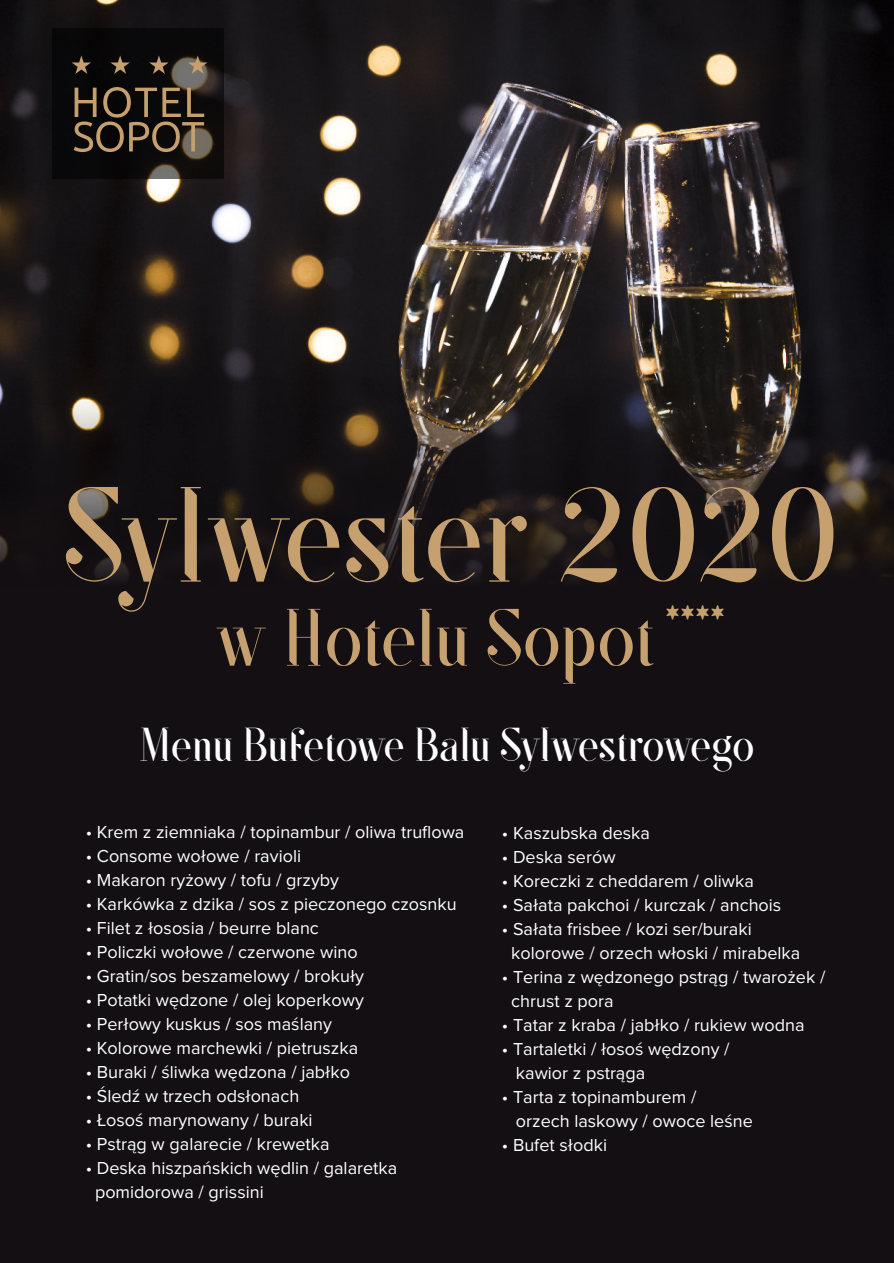
<style>
.page{position:relative;width:894px;height:1263px;background:#fff}
.page>*{position:absolute;margin:0;border:0;box-sizing:border-box;transform-origin:0 0}
.t1{font:127.8px "SF Kingston";letter-spacing:-.01em;color:#c6a06e}
.t2{font:76.8px "SF Kingston";color:#c6a06e}
.t3{font:45px "SF Kingston";letter-spacing:-.01em;color:#fff}
.t4{font:condensed 30px "Bernard";color:#c6a06e}
.t5{font:18px/24px "Proxima Nova";color:#fff}
</style>
<div class="page">
<img style="left:0;top:0;width:893px;height:377px">
<svg style="left:0;top:377px;width:893px;height:272px;background:#1b1717"></svg>
<div style="left:0;top:649px;width:893px;height:614px;background:#130f13"></div>
<div style="left:52px;top:29px;width:171px;height:150px;background:#000;opacity:.55"></div>
<svg style="left:72px;top:55px;width:135px;height:19px;background:#3a3228"></svg>
<svg style="left:74px;top:87px;width:130px;height:65px;background:#423729"></svg>
<h1 class="t1" style="left:62px;top:487px;width:779px">Sylwester 2020</h1>
<h2 class="t2" style="left:215px;top:609px;width:440px">w Hotelu Sopot</h2>
<h3 class="t4" style="left:664px;top:605px;width:62px">****</h3>
<h3 class="t3" style="left:140px;top:727px;width:615px">Menu Bufetowe Balu Sylwestrowego</h3>
<p class="t5" style="left:86px;top:821px;width:380px">• Krem z ziemniaka / topinambur / oliwa truflowa</p>
<p class="t5" style="left:86px;top:845px;width:217px">• Consome wołowe / ravioli</p>
<p class="t5" style="left:86px;top:869px;width:255px">• Makaron ryżowy / tofu / grzyby</p>
<p class="t5" style="left:86px;top:893px;width:372px">• Karkówka z dzika / sos z pieczonego czosnku</p>
<p class="t5" style="left:86px;top:917px;width:234px">• Filet z łososia / beurre blanc</p>
<p class="t5" style="left:86px;top:941px;width:273px">• Policzki wołowe / czerwone wino</p>
<p class="t5" style="left:86px;top:965px;width:280px">• Gratin/sos beszamelowy / brokuły</p>
<p class="t5" style="left:86px;top:989px;width:279px">• Potatki wędzone / olej koperkowy</p>
<p class="t5" style="left:86px;top:1013px;width:248px">• Perłowy kuskus / sos maślany</p>
<p class="t5" style="left:86px;top:1037px;width:274px">• Kolorowe marchewki / pietruszka</p>
<p class="t5" style="left:86px;top:1061px;width:266px">• Buraki / śliwka wędzona / jabłko</p>
<p class="t5" style="left:86px;top:1085px;width:215px">• Śledź w trzech odsłonach</p>
<p class="t5" style="left:86px;top:1109px;width:228px">• Łosoś marynowany / buraki</p>
<p class="t5" style="left:86px;top:1133px;width:245px">• Pstrąg w galarecie / krewetka</p>
<p class="t5" style="left:95px;top:1157px;width:304px;text-indent:-9px">• Deska hiszpańskich wędlin / galaretka pomidorowa / grissini</p>
<p class="t5" style="left:501px;top:821px;width:149px">• Kaszubska deska</p>
<p class="t5" style="left:501px;top:845px;width:115px">• Deska serów</p>
<p class="t5" style="left:501px;top:869px;width:253px">• Koreczki z cheddarem / oliwka</p>
<p class="t5" style="left:501px;top:893px;width:281px">• Sałata pakchoi / kurczak / anchois</p>
<p class="t5" style="left:511px;top:917px;width:290px;text-indent:-9px">• Sałata frisbee / kozi ser/buraki kolorowe / orzech włoski / mirabelka</p>
<p class="t5" style="left:511px;top:965px;width:315px;text-indent:-9px">• Terina z wędzonego pstrąg / twarożek / chrust z pora</p>
<p class="t5" style="left:501px;top:1013px;width:304px">• Tatar z kraba / jabłko / rukiew wodna</p>
<p class="t5" style="left:515px;top:1037px;width:215px;text-indent:-14px">• Tartaletki / łosoś wędzony / kawior z pstrąga</p>
<p class="t5" style="left:515px;top:1085px;width:238px;text-indent:-14px">• Tarta z topinamburem / orzech laskowy / owoce leśne</p>
<p class="t5" style="left:501px;top:1133px;width:107px">• Bufet słodki</p>
</div>
